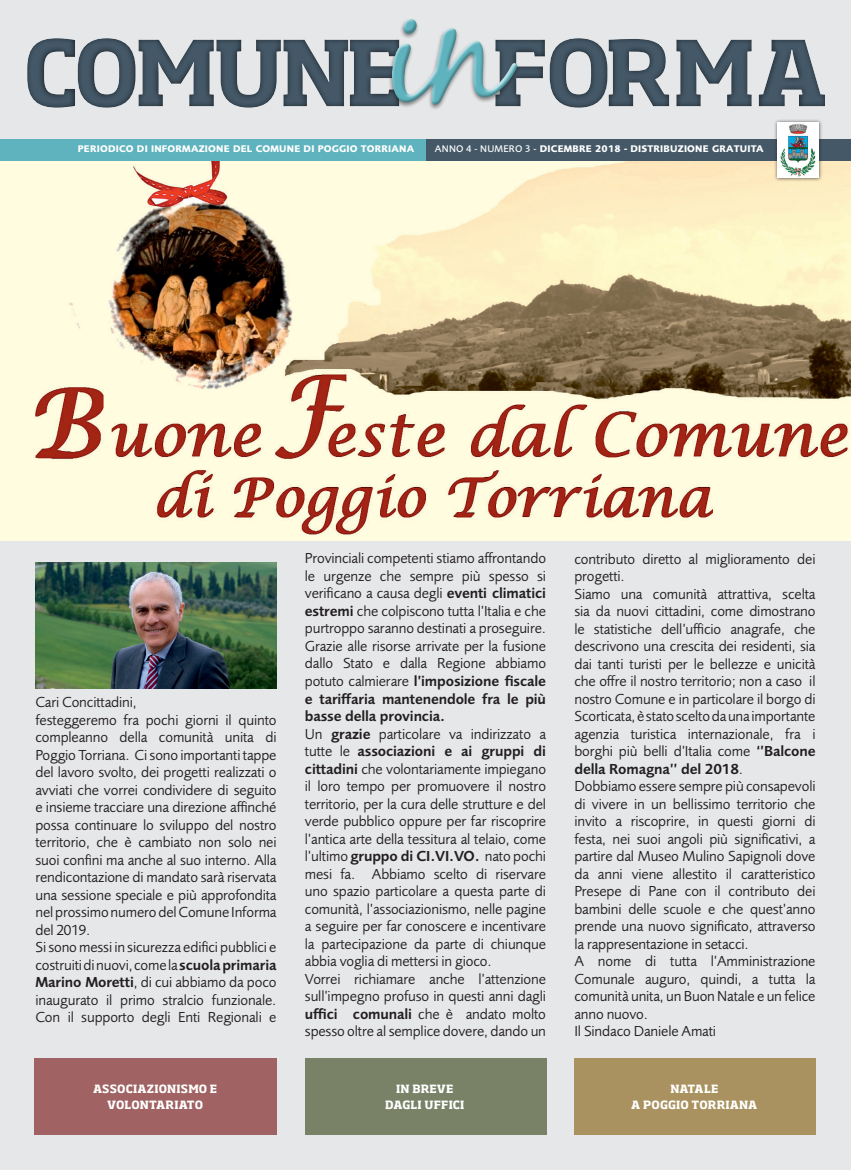
<style>
.page{position:relative;width:851px;height:1170px;background:#fff}
.page>*{position:absolute;margin:0;border:0;box-sizing:border-box;transform-origin:0 0}
.t1{font:15px/17.5px "Foundry Sans";letter-spacing:-.01em;color:#231f20}
.t2{font:700 11.25px/16.2px "Soho Std";letter-spacing:.02em;color:#fff;text-align:center}
.t3{font:700 10px "Foundry Sans";letter-spacing:.02em;color:#fff}
.s1{font-weight:500}
.s2{font-weight:600}
</style>
<div class="page">
<div style="left:0;top:0;width:850px;height:154px;background:#e6e7e9"></div>
<div style="left:0;top:139px;width:426px;height:23px;background:#5fb3be"></div>
<div style="left:426px;top:139px;width:424px;height:23px;background:#445867"></div>
<div style="left:0;top:540px;width:850px;height:629px;background:#e6e7e9"></div>
<div style="left:574px;top:1058px;width:241px;height:76px;background:#a9925f"></div>
<div style="left:305px;top:1058px;width:241px;height:76px;background:#798266"></div>
<div style="left:34px;top:1058px;width:242px;height:76px;background:#a06262"></div>
<img style="left:0;top:162px;width:850px;height:378px">
<div style="left:773px;top:118px;width:49px;height:63px;background:#231f20;opacity:.75"></div>
<div style="left:777px;top:122px;width:41px;height:56px;background:#fff"></div>
<img style="left:780px;top:123px;width:36px;height:54px">
<svg style="left:27px;top:38px;width:797px;height:70px"></svg>
<div style="left:389px;top:17px;width:128px;height:88px;background:#fff;opacity:.75"></div>
<div style="left:393px;top:20px;width:124px;height:86px;background:#231f20;opacity:.3"></div>
<img style="left:35px;top:563px;width:241px;height:125px">
<p class="t3" style="left:78px;top:141px;width:338px">PERIODICO DI INFORMAZIONE DEL COMUNE DI POGGIO TORRIANA</p>
<p class="t3" style="left:435px;top:141px;width:330px"><span class="s1">ANNO 4 - NUMERO 3 -</span> DICEMBRE 2018 - DISTRIBUZIONE GRATUITA</p>
<p class="t1" style="left:35px;top:692px;width:242px">Cari Concittadini,<br>festeggeremo fra pochi giorni il quinto compleanno della comunità unita di Poggio Torriana. Ci sono importanti tappe del lavoro svolto, dei progetti realizzati o avviati che vorrei condividere di seguito e insieme tracciare una direzione affinché possa continuare lo sviluppo del nostro territorio, che è cambiato non solo nei suoi confini ma anche al suo interno. Alla rendicontazione di mandato sarà riservata una sessione speciale e più approfondita nel prossimo numero del Comune Informa del 2019.<br>Si sono messi in sicurezza edifici pubblici e costruiti di nuovi, come la <span class="s2">scuola primaria Marino Moretti</span>, di cui abbiamo da poco inaugurato il primo stralcio funzionale.<br>Con il supporto degli Enti Regionali e</p>
<p class="t1" style="left:305px;top:548px;width:242px">Provinciali competenti stiamo affrontando le urgenze che sempre più spesso si verificano a causa degli <span class="s2">eventi climatici estremi</span> che colpiscono tutta l’Italia e che purtroppo saranno destinati a proseguire.<br>Grazie alle risorse arrivate per la fusione dallo Stato e dalla Regione abbiamo potuto calmierare <span class="s2">l’imposizione fiscale e tariffaria mantenendole fra le più basse della provincia.<br></span>Un <span class="s2">grazie</span> particolare va indirizzato a tutte le <span class="s2">associazioni e ai gruppi di cittadini</span> che volontariamente impiegano il loro tempo per promuovere il nostro territorio, per la cura delle strutture e del verde pubblico oppure per far riscoprire l’antica arte della tessitura al telaio, come l’ultimo <span class="s2">gruppo di CI.VI.VO.</span> nato pochi mesi fa. Abbiamo scelto di riservare uno spazio particolare a questa parte di comunità, l’associazionismo, nelle pagine a seguire per far conoscere e incentivare la partecipazione da parte di chiunque abbia voglia di mettersi in gioco.<br>Vorrei richiamare anche l’attenzione sull’impegno profuso in questi anni dagli <span class="s2">uffici comunali</span> che è andato molto spesso oltre al semplice dovere, dando un</p>
<p class="t1" style="left:574px;top:548px;width:242px">contributo diretto al miglioramento dei progetti.<br>Siamo una comunità attrattiva, scelta sia da nuovi cittadini, come dimostrano le statistiche dell’ufficio anagrafe, che descrivono una crescita dei residenti, sia dai tanti turisti per le bellezze e unicità che offre il nostro territorio; non a caso il nostro Comune e in particolare il borgo di Scorticata, è stato scelto da una importante agenzia turistica internazionale, fra i borghi più belli d’Italia come <span class="s2">‘’Balcone della Romagna’’ del 2018</span>.<br>Dobbiamo essere sempre più consapevoli di vivere in un bellissimo territorio che invito a riscoprire, in questi giorni di festa, nei suoi angoli più significativi, a partire dal Museo Mulino Sapignoli dove da anni viene allestito il caratteristico Presepe di Pane con il contributo dei bambini delle scuole e che quest’anno prende una nuovo significato, attraverso la rappresentazione in setacci.<br>A nome di tutta l’Amministrazione Comunale auguro, quindi, a tutta la comunità unita, un Buon Natale e un felice anno nuovo.<br>Il Sindaco Daniele Amati</p>
<p class="t2" style="left:93px;top:1079px;width:125px">ASSOCIAZIONISMO E<br>VOLONTARIATO</p>
<p class="t2" style="left:385px;top:1079px;width:81px">IN BREVE<br>DAGLI UFFICI</p>
<p class="t2" style="left:631px;top:1079px;width:127px">NATALE<br>A POGGIO TORRIANA</p>
</div>
